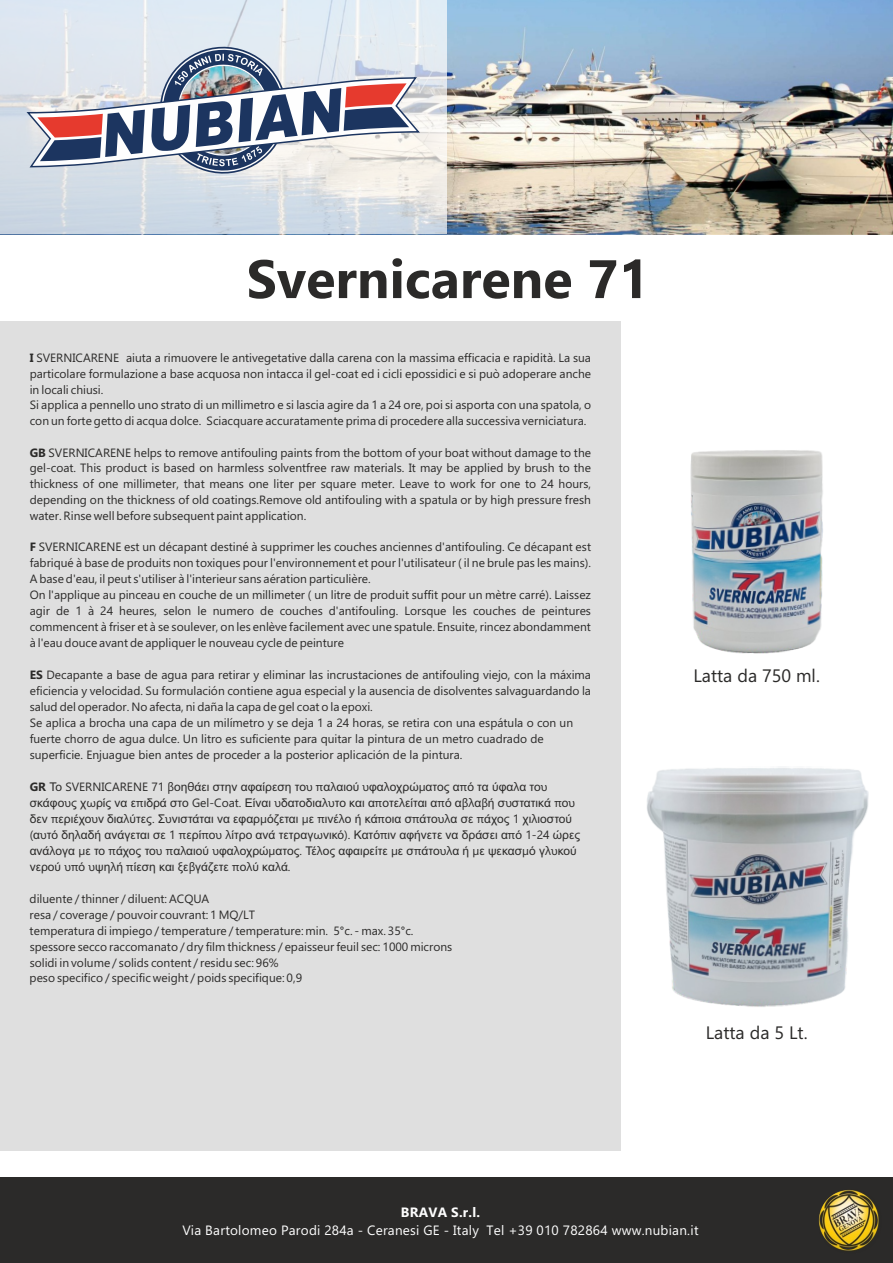
<style>
.page{position:relative;width:893px;height:1263px;background:#fff}
.page>*{position:absolute;margin:0;border:0;box-sizing:border-box;transform-origin:0 0}
.t1{font:700 54px "Ebrima";color:#2b2a29}
.t2{font:18px "Ebrima";color:#2b2a29}
.t3{font:13.5px "Ebrima";letter-spacing:.02em;color:#fefefe}
.t4{font:700 13.5px "Ebrima";letter-spacing:.02em;color:#fefefe}
.t5{font:12px/15.9px "Ebrima";color:#2b2a29;text-align:justify}
.t6{font:12px/15.9px "Arial";color:#2b2a29}
.s1{font-weight:700}
.s2{font-family:"Ebrima";font-weight:700}
.s3{font-family:"Ebrima"}
</style>
<div class="page">
<img style="left:446px;top:0;width:447px;height:234px">
<div style="left:0;top:321px;width:621px;height:829px;background:#dfdfdf"></div>
<div style="left:0;top:1178px;width:893px;height:85px;background:#2b2a29"></div>
<img style="left:819px;top:1190px;width:61px;height:61px">
<img style="left:690px;top:450px;width:133px;height:204px">
<div style="left:0;top:0;width:446px;height:234px;background:#fefefe;opacity:.72"></div>
<svg style="left:25px;top:33px;width:397px;height:154px"></svg>
<img style="left:647px;top:768px;width:222px;height:239px">
<h1 class="t1" style="left:247px;top:258px;width:404px">Svernicarene 71</h1>
<p class="t5" style="left:30px;top:351px;width:563px"><span class="s1">I</span> SVERNICARENE aiuta a rimuovere le antivegetative dalla carena con la massima efficacia e rapidità. La sua particolare formulazione a base acquosa non intacca il gel-coat ed i cicli epossidici e si può adoperare anche in locali chiusi.</p>
<p class="t5" style="left:30px;top:398px;width:563px">Si applica a pennello uno strato di un millimetro e si lascia agire da 1 a 24 ore, poi si asporta con una spatola, o con un forte getto di acqua dolce. Sciacquare accuratamente prima di procedere alla successiva verniciatura.</p>
<p class="t5" style="left:30px;top:446px;width:563px"><span class="s1">GB</span> SVERNICARENE helps to remove antifouling paints from the bottom of your boat without damage to the gel-coat. This product is based on harmless solventfree raw materials. It may be applied by brush to the thickness of one millimeter, that means one liter per square meter. Leave to work for one to 24 hours, depending on the thickness of old coatings.Remove old antifouling with a spatula or by high pressure fresh water. Rinse well before subsequent paint application.</p>
<p class="t5" style="left:30px;top:540px;width:563px"><span class="s1">F</span> SVERNICARENE est un décapant destiné à supprimer les couches anciennes d'antifouling. Ce décapant est fabriqué à base de produits non toxiques pour l'environnement et pour l'utilisateur ( il ne brule pas les mains).<br>A base d'eau, il peut s'utiliser à l'interieur sans aération particulière.</p>
<p class="t5" style="left:30px;top:588px;width:563px">On l'applique au pinceau en couche de un millimeter ( un litre de produit suffit pour un mètre carré). Laissez agir de 1 à 24 heures, selon le numero de couches d'antifouling. Lorsque les couches de peintures commencent à friser et à se soulever, on les enlève facilement avec une spatule. Ensuite, rincez abondamment à l'eau douce avant de appliquer le nouveau cycle de peinture</p>
<p class="t5" style="left:30px;top:668px;width:563px"><span class="s1">ES</span> Decapante a base de agua para retirar y eliminar las incrustaciones de antifouling viejo, con la máxima eficiencia y velocidad. Su formulación contiene agua especial y la ausencia de disolventes salvaguardando la salud del operador. No afecta, ni daña la capa de gel coat o la epoxi.</p>
<p class="t5" style="left:30px;top:716px;width:545px;text-align:left">Se aplica a brocha una capa de un milímetro y se deja 1 a 24 horas, se retira con una espátula o con un fuerte chorro de agua dulce. Un litro es suficiente para quitar la pintura de un metro cuadrado de superficie. Enjuague bien antes de proceder a la posterior aplicación de la pintura.</p>
<p class="t6" style="left:30px;top:780px;width:552px"><span class="s2">GR</span> Το <span class="s3">SVERNICARENE 71 β</span>οη<span class="s3">θ</span>άει στην αφαίρεση το<span class="s3">υ π</span>α<span class="s3">λ</span>αιού <span class="s3">υ</span>φα<span class="s3">λ</span>οχρώ<span class="s3">µ</span>ατος α<span class="s3">π</span>ό τα ύφα<span class="s3">λ</span>α το<span class="s3">υ </span>σκάφο<span class="s3">υ</span>ς χ<span class="s3">ω</span>ρίς να ε<span class="s3">π</span>ιδρά στο <span class="s3">Gel-Coat.</span> Είναι <span class="s3">υ</span>δατοδια<span class="s3">λυ</span>το και α<span class="s3">π</span>οτε<span class="s3">λ</span>είται α<span class="s3">π</span>ό α<span class="s3">βλ</span>α<span class="s3">β</span>ή σ<span class="s3">υ</span>στατικά <span class="s3">π</span>ο<span class="s3">υ </span>δεν <span class="s3">π</span>εριέχο<span class="s3">υ</span>ν δια<span class="s3">λ</span>ύτες<span class="s3">.</span> Σ<span class="s3">υ</span>νιστάται να εφαρ<span class="s3">µ</span>όζεται <span class="s3">µ</span>ε <span class="s3">π</span>ινέ<span class="s3">λ</span>ο ή κά<span class="s3">π</span>οια σ<span class="s3">π</span>άτο<span class="s3">υλ</span>α σε <span class="s3">π</span>άχος <span class="s3">1</span> χι<span class="s3">λ</span>ιοστού <span class="s3">(</span>α<span class="s3">υ</span>τό δη<span class="s3">λ</span>αδή ανάγεται σε <span class="s3">1 π</span>ερί<span class="s3">π</span>ο<span class="s3">υ λ</span>ίτρο ανά τετραγ<span class="s3">ω</span>νικό<span class="s3">).</span> Κατό<span class="s3">π</span>ιν αφήνετε να δράσει α<span class="s3">π</span>ό <span class="s3">1-24</span> ώρες ανά<span class="s3">λ</span>ογα <span class="s3">µ</span>ε το <span class="s3">π</span>άχος το<span class="s3">υ π</span>α<span class="s3">λ</span>αιού <span class="s3">υ</span>φα<span class="s3">λ</span>οχρώ<span class="s3">µ</span>ατος<span class="s3">.</span> Τέ<span class="s3">λ</span>ος αφαιρείτε <span class="s3">µ</span>ε σ<span class="s3">π</span>άτο<span class="s3">υλ</span>α ή <span class="s3">µ</span>ε ψεκασ<span class="s3">µ</span>ό γ<span class="s3">λυ</span>κού νερού <span class="s3">υπ</span>ό <span class="s3">υ</span>ψη<span class="s3">λ</span>ή <span class="s3">π</span>ίεση και ξε<span class="s3">β</span>γάζετε <span class="s3">π</span>ο<span class="s3">λ</span>ύ κα<span class="s3">λ</span>ά<span class="s3">.</span></p>
<p class="t5" style="left:30px;top:891px;width:385px;text-align:left">diluente / thinner / diluent: ACQUA<br>resa / coverage / pouvoir couvrant: 1 MQ/LT<br>temperatura di impiego / temperature / temperature: min. 5°c. - max. 35°c.</p>
<p class="t5" style="left:30px;top:939px;width:424px;text-align:left">spessore secco raccomanato / dry film thickness / epaisseur feuil sec: 1000 microns solidi in volume / solids content / residu sec: 96%<br>peso specifico / specific weight / poids specifique: 0,9</p>
<h2 class="t2" style="left:693px;top:668px;width:128px">Latta da 750 ml.</h2>
<h2 class="t2" style="left:706px;top:1026px;width:103px">Latta da 5 Lt.</h2>
<p class="t4" style="left:401px;top:1207px;width:81px">BRAVA S.r.l.</p>
<p class="t3" style="left:182px;top:1225px;width:518px">Via Bartolomeo Parodi 284a - Ceranesi GE - Italy Tel +39 010 782864 www.nubian.it</p>
</div>
